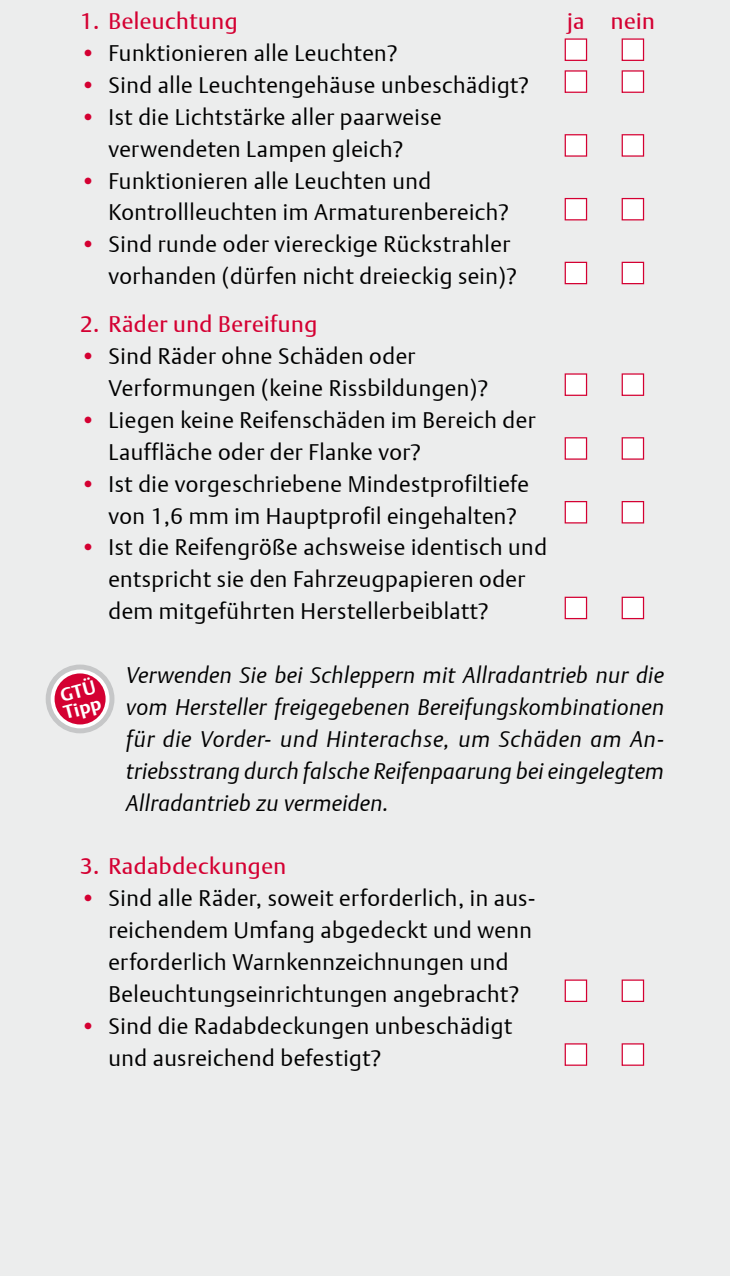
<style>
.page{position:relative;width:730px;height:1276px;background:#eceded}
.page>*{position:absolute;margin:0;border:0;box-sizing:border-box;transform-origin:0 0}
.t1{font:22.5px/32px "DTL Argo T Light";letter-spacing:.025em;color:#000}
.t2{font:italic 22.5px/32px "DTL Argo T Light";letter-spacing:.015em;color:#000;text-align:justify}
.t3{font:22.5px "DTL Argo T";letter-spacing:.025em;color:#d40032}
.t4{font:700 18.75px/17.5px "DTL Argo T";color:#fff}
.s1{color:#d40032}
</style>
<div class="page">
<svg style="left:46px;top:664px;width:68px;height:69px"></svg>
<div style="left:55px;top:673px;width:51px;height:51px;background:#d40032;border-radius:50%"></div>
<svg style="left:565px;top:38px;width:22px;height:23px"></svg>
<svg style="left:622px;top:38px;width:22px;height:23px"></svg>
<svg style="left:565px;top:70px;width:22px;height:23px"></svg>
<svg style="left:622px;top:70px;width:22px;height:23px"></svg>
<svg style="left:565px;top:134px;width:22px;height:23px"></svg>
<svg style="left:622px;top:134px;width:22px;height:23px"></svg>
<svg style="left:565px;top:198px;width:22px;height:22px"></svg>
<svg style="left:622px;top:198px;width:22px;height:22px"></svg>
<svg style="left:565px;top:262px;width:22px;height:22px"></svg>
<svg style="left:622px;top:262px;width:22px;height:22px"></svg>
<svg style="left:565px;top:373px;width:22px;height:23px"></svg>
<svg style="left:622px;top:373px;width:22px;height:23px"></svg>
<svg style="left:565px;top:437px;width:22px;height:23px"></svg>
<svg style="left:622px;top:437px;width:22px;height:23px"></svg>
<svg style="left:565px;top:501px;width:22px;height:22px"></svg>
<svg style="left:622px;top:501px;width:22px;height:22px"></svg>
<svg style="left:565px;top:597px;width:22px;height:22px"></svg>
<svg style="left:622px;top:597px;width:22px;height:22px"></svg>
<svg style="left:565px;top:979px;width:22px;height:23px"></svg>
<svg style="left:622px;top:979px;width:22px;height:23px"></svg>
<svg style="left:565px;top:1043px;width:22px;height:22px"></svg>
<svg style="left:622px;top:1043px;width:22px;height:22px"></svg>
<p class="t3" style="left:80px;top:8px;width:159px">1. Beleuchtung</p>
<p class="t3" style="left:567px;top:8px;width:89px">ja nein</p>
<p class="t1" style="left:80px;top:37px;width:319px"><span class="s1">•</span> Funktionieren alle Leuchten?</p>
<p class="t1" style="left:80px;top:69px;width:451px"><span class="s1">•</span> Sind alle Leuchtengehäuse unbeschädigt?</p>
<p class="t1" style="left:80px;top:101px;width:363px;text-align:center"><span class="s1">•</span> Ist die Lichtstärke aller paarweise verwendeten Lampen gleich?</p>
<p class="t1" style="left:108px;top:164px;width:402px;text-indent:-28px"><span class="s1">•</span> Funktionieren alle Leuchten und<br>Kontrollleuchten im Armaturenbereich?</p>
<p class="t1" style="left:108px;top:228px;width:410px;text-indent:-28px"><span class="s1">•</span> Sind runde oder viereckige Rückstrahler vorhanden (dürfen nicht dreieckig sein)?</p>
<p class="t3" style="left:80px;top:311px;width:239px">2. Räder und Bereifung</p>
<p class="t1" style="left:108px;top:340px;width:381px;text-indent:-28px"><span class="s1">•</span> Sind Räder ohne Schäden oder<br>Verformungen (keine Rissbildungen)?</p>
<p class="t1" style="left:108px;top:404px;width:429px;text-indent:-28px"><span class="s1">•</span> Liegen keine Reifenschäden im Bereich der<br>Lauffläche oder der Flanke vor?</p>
<p class="t1" style="left:108px;top:467px;width:422px;text-indent:-28px"><span class="s1">•</span> Ist die vorgeschriebene Mindestprofiltiefe von 1,6 mm im Hauptprofil eingehalten?</p>
<p class="t1" style="left:108px;top:531px;width:440px;text-indent:-28px"><span class="s1">•</span> Ist die Reifengröße achsweise identisch und entspricht sie den Fahrzeugpapieren oder dem mitgeführten Herstellerbeiblatt?</p>
<p class="t4" style="left:57px;top:687px;width:40px;rotate:-15deg">GTÜ<br>Tipp</p>
<p class="t2" style="left:126px;top:659px;width:540px">Verwenden Sie bei Schleppern mit Allradantrieb nur die vom Hersteller freigegebenen Bereifungskombinationen für die Vorder- und Hinterachse, um Schäden am An&shy;triebsstrang durch falsche Reifenpaarung bei eingelegtem Allradantrieb zu vermeiden.</p>
<p class="t3" style="left:80px;top:853px;width:207px">3. Radabdeckungen</p>
<p class="t1" style="left:108px;top:882px;width:428px;text-indent:-28px"><span class="s1">•</span> Sind alle Räder, soweit erforderlich, in aus&shy;reichendem Umfang abgedeckt und wenn erforderlich Warnkennzeichnungen und Beleuchtungseinrichtungen angebracht?</p>
<p class="t1" style="left:108px;top:1009px;width:405px;text-indent:-28px"><span class="s1">•</span> Sind die Radabdeckungen unbeschädigt und ausreichend befestigt?</p>
</div>
